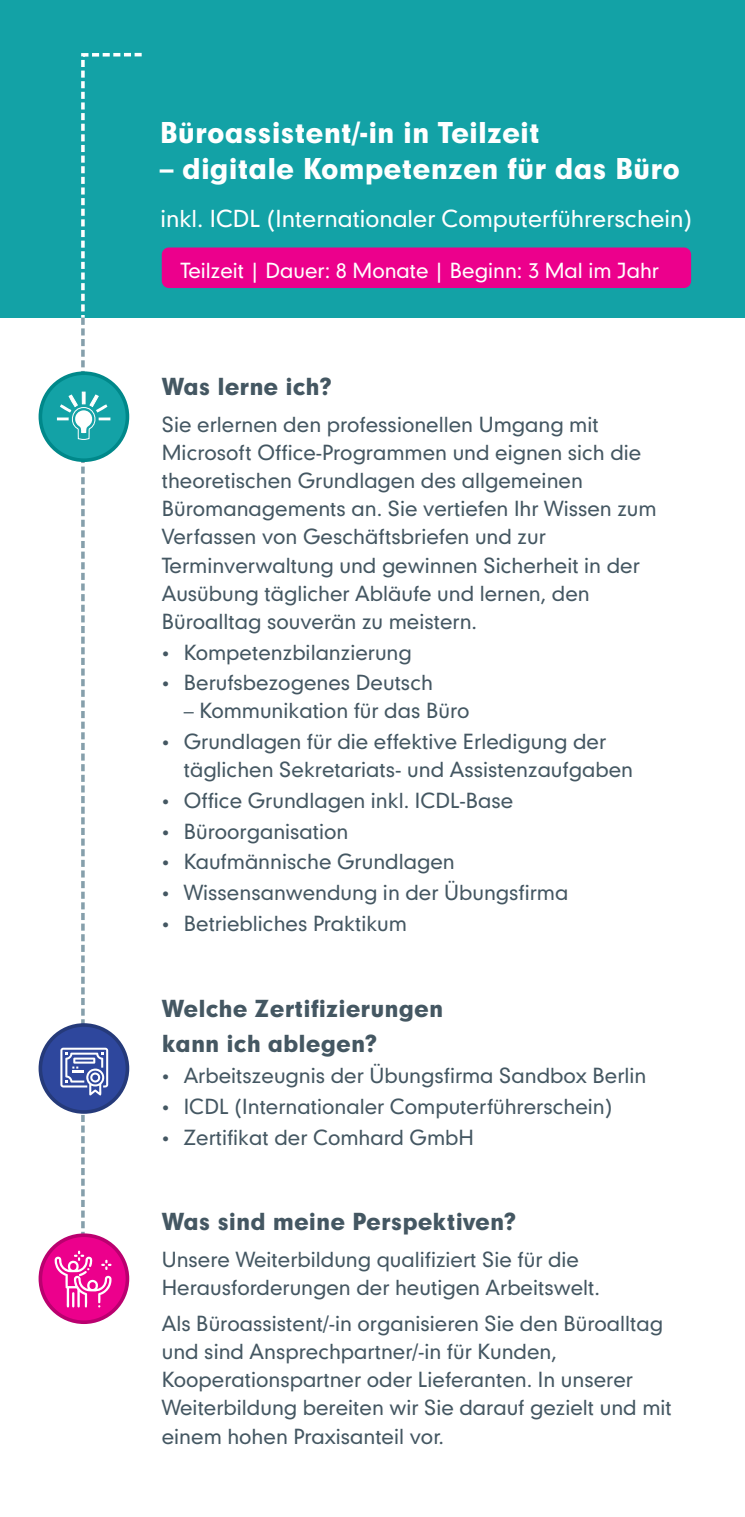
<style>
.page{position:relative;width:745px;height:1517px;background:#fff}
.page>*{position:absolute;margin:0;border:0;box-sizing:border-box;transform-origin:0 0}
.t1{font:27.5px "Geometric 706 BT Black B";color:#fff}
.t2{font:22.5px/35px "Geometric 706 BT Black B";color:#445762}
.t3{font:22.5px "Geometric 706 BT Medium B";color:#fff}
.t4{font:20px/28.2px "Geometric 706 BT Medium B";color:#445762}
.t5{font:20px "Geometric 706 BT Medium B";color:#fff}
</style>
<div class="page">
<div style="left:0;top:0;width:744px;height:318px;background:#13a2a6"></div>
<div style="left:162px;top:247px;width:528px;height:41px;background:#ec008c;border-radius:7px"></div>
<svg style="left:39px;top:1233px;width:90px;height:91px;fill:#ec008c"></svg>
<svg style="left:39px;top:1023px;width:90px;height:90px"></svg>
<svg style="left:39px;top:371px;width:90px;height:91px"></svg>
<svg style="left:55px;top:52px;width:87px;height:1255px"></svg>
<h1 class="t1" style="left:160px;top:122px;width:381px">Büroassistent/-in in Teilzeit</h1>
<h1 class="t1" style="left:160px;top:158px;width:521px">– digitale Kompetenzen für das Büro</h1>
<p class="t3" style="left:160px;top:209px;width:533px">inkl. ICDL (Internationaler Computerführerschein)</p>
<p class="t5" style="left:180px;top:263px;width:479px">Teilzeit | Dauer: 8 Monate | Beginn: 3 Mal im Jahr</p>
<p class="t2" style="left:162px;top:372px;width:171px">Was lerne ich?</p>
<p class="t4" style="left:162px;top:412px;width:496px">Sie erlernen den professionellen Umgang mit Microsoft Office-Programmen und eignen sich die theoretischen Grundlagen des allgemeinen Büromanagements an. Sie vertiefen Ihr Wissen zum Verfassen von Geschäftsbriefen und zur Terminverwaltung und gewinnen Sicherheit in der Ausübung täglicher Abläufe und lernen, den Büroalltag souverän zu meistern.</p>
<p class="t4" style="left:184px;top:639px;width:250px;line-height:30.8px">Kompetenzbilanzierung<br>Berufsbezogenes Deutsch</p>
<p class="t4" style="left:184px;top:698px;width:423px;line-height:30.8px">– Kommunikation für das Büro<br>Grundlagen für die effektive Erledigung der</p>
<p class="t4" style="left:184px;top:756px;width:450px;line-height:30.8px">täglichen Sekretariats- und Assistenzaufgaben<br>Office Grundlagen inkl. ICDL-Base<br>Büroorganisation<br>Kaufmännische Grundlagen<br>Wissensanwendung in der Übungsfirma<br>Betriebliches Praktikum</p>
<p class="t2" style="left:162px;top:993px;width:283px">Welche Zertifizierungen kann ich ablegen?</p>
<p class="t4" style="left:184px;top:1062px;width:464px;line-height:30.8px">Arbeitszeugnis der Übungsfirma Sandbox Berlin<br>ICDL (Internationaler Computerführerschein)<br>Zertifikat der Comhard GmbH</p>
<p class="t2" style="left:162px;top:1207px;width:356px">Was sind meine Perspektiven?</p>
<p class="t4" style="left:162px;top:1247px;width:439px">Unsere Weiterbildung qualifiziert Sie für die<br>Herausforderungen der heutigen Arbeitswelt.</p>
<p class="t4" style="left:162px;top:1311px;width:511px">Als Büroassistent/-in organisieren Sie den Büroalltag und sind Ansprechpartner/-in für Kunden, Kooperationspartner oder Lieferanten. In unserer Weiterbildung bereiten wir Sie darauf gezielt und mit einem hohen Praxisanteil vor.</p>
</div>
